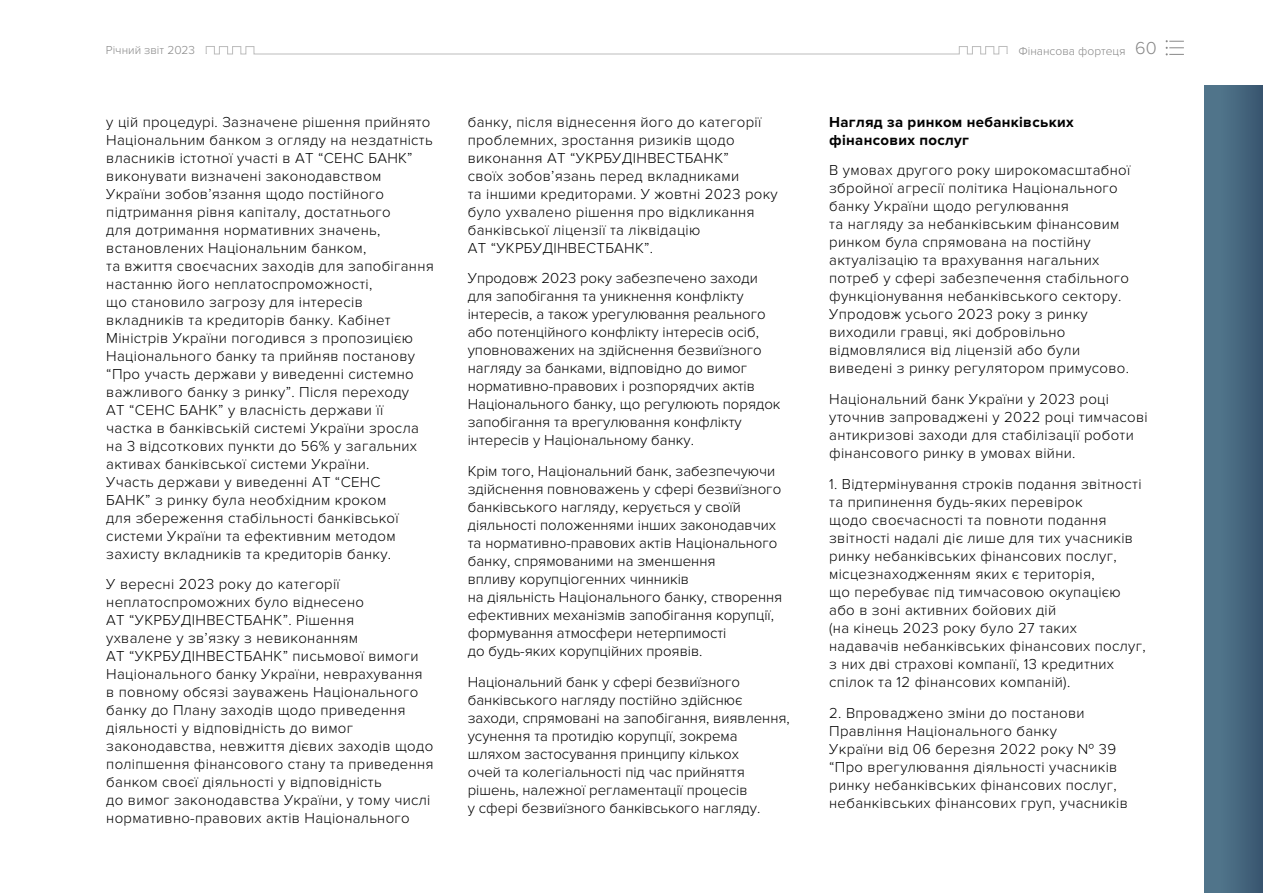
<style>
.page{position:relative;width:1263px;height:893px;background:#fff}
.page>*{position:absolute;margin:0;border:0;box-sizing:border-box;transform-origin:0 0}
.t1{font:300 15px/18px "Proxima Nova";letter-spacing:.02em;color:#000}
.t2{font:300 15px/18px "Proxima Nova";color:#000}
.t3{font:700 15px/18px "Proxima Nova";letter-spacing:.02em;color:#000}
.t4{font:300 12px "Proxima Nova";color:#878787}
.s1{font-size:18px}
</style>
<div class="page">
<svg style="left:1166px;top:40px;width:18px;height:15px"></svg>
<svg style="left:205px;top:46px;width:803px;height:9px"></svg>
<div style="left:1204px;top:85px;width:59px;height:808px;background:linear-gradient(to right,#557b90,#3a5771)"></div>
<p class="t4" style="left:106px;top:43px;width:91px">Річний звіт 2023</p>
<p class="t4" style="left:1018px;top:44px;width:140px">Фінансова фортеця <span class="s1">60</span></p>
<p class="t1" style="left:106px;top:113px;width:329px">у цій процедурі. Зазначене рішення прийнято Національним банком з огляду на нездатність власників істотної участі в АТ “СЕНС БАНК” виконувати визначені законодавством України зобов’язання щодо постійного підтримання рівня капіталу, достатнього<br>для дотримання нормативних значень, встановлених Національним банком,<br>та вжиття своєчасних заходів для запобігання настанню його неплатоспроможності,<br>що становило загрозу для інтересів вкладників та кредиторів банку. Кабінет Міністрів України погодився з пропозицією Національного банку та прийняв постанову “Про участь держави у виведенні системно важливого банку з ринку”. Після переходу<br>АТ “СЕНС БАНК” у власність держави її<br>частка в банківській системі України зросла на 3 відсоткових пункти до 56% у загальних активах банківської системи України.<br>Участь держави у виведенні АТ “СЕНС<br>БАНК” з ринку була необхідним кроком<br>для збереження стабільності банківської системи України та ефективним методом захисту вкладників та кредиторів банку.</p>
<p class="t1" style="left:106px;top:576px;width:329px">У вересні 2023 року до категорії неплатоспроможних було віднесено<br>АТ “УКРБУДІНВЕСТБАНК”. Рішення<br>ухвалене у зв’язку з невиконанням<br>АТ “УКРБУДІНВЕСТБАНК” письмової вимоги Національного банку України, неврахування в повному обсязі зауважень Національного банку до Плану заходів щодо приведення діяльності у відповідність до вимог законодавства, невжиття дієвих заходів щодо поліпшення фінансового стану та приведення банком своєї діяльності у відповідність<br>до вимог законодавства України, у тому числі нормативно-правових актів Національного</p>
<p class="t1" style="left:468px;top:113px;width:311px">банку, після віднесення його до категорії проблемних, зростання ризиків щодо виконання АТ “УКРБУДІНВЕСТБАНК”<br>своїх зобов’язань перед вкладниками<br>та іншими кредиторами. У жовтні 2023 року було ухвалено рішення про відкликання банківської ліцензії та ліквідацію<br>АТ “УКРБУДІНВЕСТБАНК”.</p>
<p class="t2" style="left:468px;top:270px;width:314px">Упродовж 2023 року забезпечено заходи для запобігання та уникнення конфлікту інтересів, а також урегулювання реального або потенційного конфлікту інтересів осіб, уповноважених на здійснення безвиїзного нагляду за банками, відповідно до вимог нормативно-правових і розпорядчих актів Національного банку, що регулюють порядок запобігання та врегулювання конфлікту інтересів у Національному банку.</p>
<p class="t2" style="left:468px;top:462px;width:316px">Крім того, Національний банк, забезпечуючи здійснення повноважень у сфері безвиїзного банківського нагляду, керується у своїй діяльності положеннями інших законодавчих та нормативно-правових актів Національного банку, спрямованими на зменшення<br>впливу корупціогенних чинників<br>на діяльність Національного банку, створення ефективних механізмів запобігання корупції, формування атмосфери нетерпимості<br>до будь-яких корупційних проявів.</p>
<p class="t2" style="left:468px;top:673px;width:324px">Національний банк у сфері безвиїзного банківського нагляду постійно здійснює заходи, спрямовані на запобігання, виявлення, усунення та протидію корупції, зокрема шляхом застосування принципу кількох<br>очей та колегіальності під час прийняття рішень, належної регламентації процесів<br>у сфері безвиїзного банківського нагляду.</p>
<p class="t3" style="left:829px;top:113px;width:246px">Нагляд за ринком небанківських фінансових послуг</p>
<p class="t1" style="left:829px;top:162px;width:303px">В умовах другого року широкомасштабної збройної агресії політика Національного банку України щодо регулювання<br>та нагляду за небанківським фінансовим ринком була спрямована на постійну актуалізацію та врахування нагальних потреб у сфері забезпечення стабільного функціонування небанківського сектору.<br>Упродовж усього 2023 року з ринку виходили гравці, які добровільно відмовлялися від ліцензій або були виведені з ринку регулятором примусово.</p>
<p class="t1" style="left:829px;top:390px;width:320px">Національний банк України у 2023 році уточнив запроваджені у 2022 році тимчасові антикризові заходи для стабілізації роботи фінансового ринку в умовах війни.</p>
<p class="t1" style="left:829px;top:475px;width:318px">1. Відтермінування строків подання звітності та припинення будь-яких перевірок<br>щодо своєчасності та повноти подання звітності надалі діє лише для тих учасників ринку небанківських фінансових послуг, місцезнаходженням яких є територія,<br>що перебуває під тимчасовою окупацією або в зоні активних бойових дій<br>(на кінець 2023 року було 27 таких надавачів небанківських фінансових послуг, з них дві страхові компанії, 13 кредитних спілок та 12 фінансових компаній).</p>
<p class="t1" style="left:829px;top:704px;width:300px">2. Впроваджено зміни до постанови Правління Національного банку<br>України від 06 березня 2022 року № 39 “Про врегулювання діяльності учасників ринку небанківських фінансових послуг, небанківських фінансових груп, учасників</p>
</div>
